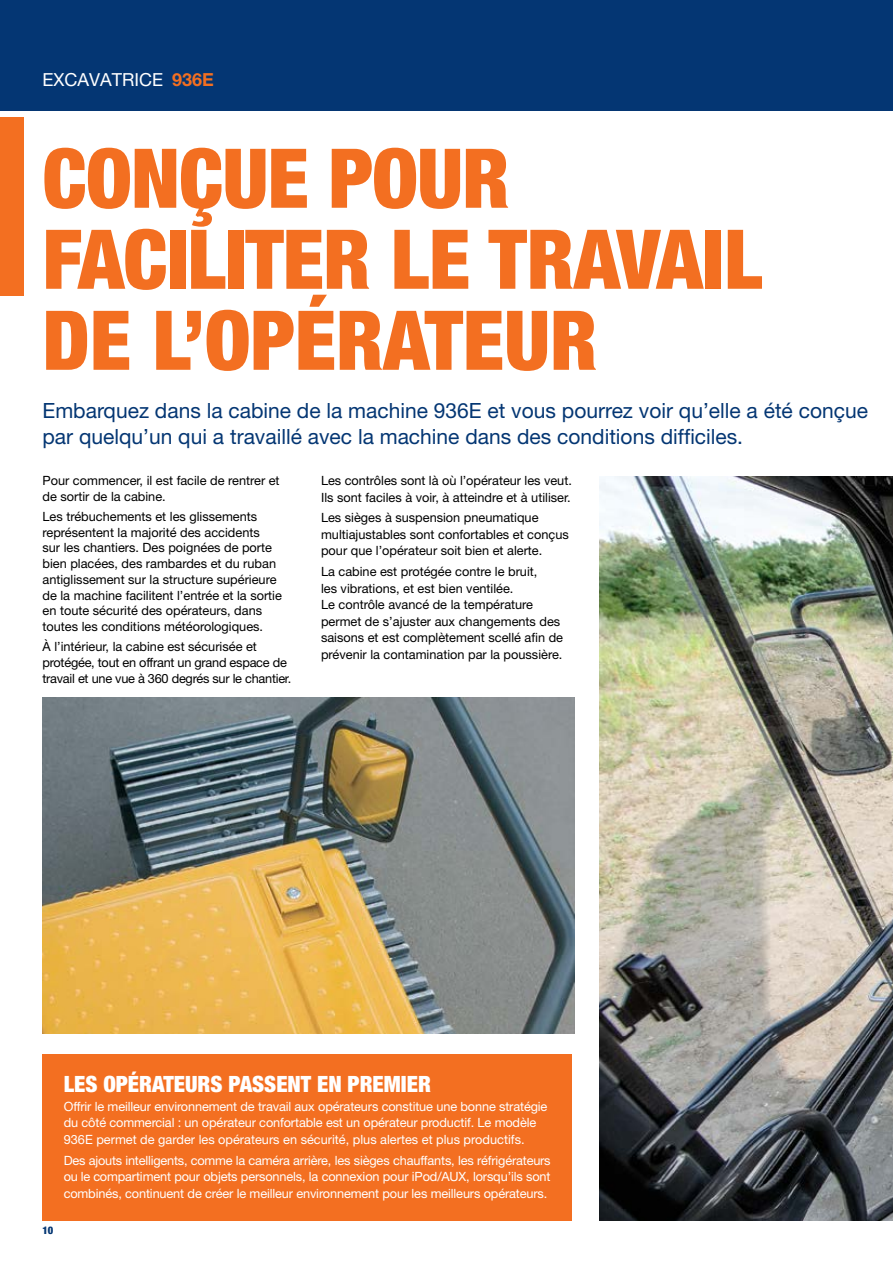
<style>
.page{position:relative;width:893px;height:1263px;background:#fff}
.page>*{position:absolute;margin:0;border:0;box-sizing:border-box;transform-origin:0 0}
.t1{font:900 condensed 82.5px/81px "Helvetica Neue LT Std";letter-spacing:-.01em;color:#f36f21}
.t2{font:900 condensed 22.5px "Helvetica Neue LT Std";color:#fff}
.t3{font:21px/26.2px "Helvetica Neue LT Pro";color:#043673}
.t4{font:18px "Helvetica Neue LT Pro";color:#fff}
.t5{font:12.75px/15.8px "Helvetica Neue LT Pro";color:#000}
.t6{font:12.75px/16.5px "Helvetica Neue LT Pro";letter-spacing:-.01em;color:#fff}
.t7{font:12.75px/15.8px "Helvetica Neue LT Pro";letter-spacing:-.02em;color:#000}
.t8{font:900 condensed 10.5px "Helvetica Neue LT Pro";color:#043673}
.s1{font-weight:700;color:#f36f21}
</style>
<div class="page">
<img style="left:600px;top:476px;width:293px;height:744px">
<img style="left:43px;top:697px;width:531px;height:336px">
<div style="left:43px;top:1054px;width:529px;height:167px;background:#f36f21"></div>
<div style="left:0;top:0;width:893px;height:111px;background:#043673"></div>
<div style="left:0;top:117px;width:23px;height:179px;background:#f36f21"></div>
<h3 class="t4" style="left:43px;top:68px;width:173px">EXCAVATRICE <span class="s1">936E</span></h3>
<h1 class="t1" style="left:43px;top:137px;width:721px">CONÇUE POUR<br>FACILITER LE TRAVAIL<br>DE L’OPÉRATEUR</h1>
<h3 class="t3" style="left:43px;top:396px;width:827px">Embarquez dans la cabine de la machine 936E et vous pourrez voir qu’elle a été conçue par quelqu’un qui a travaillé avec la machine dans des conditions difficiles.</h3>
<p class="t5" style="left:43px;top:472px;width:239px">Pour commencer, il est facile de rentrer et de sortir de la cabine.</p>
<p class="t5" style="left:43px;top:508px;width:241px">Les trébuchements et les glissements représentent la majorité des accidents<br>sur les chantiers. Des poignées de porte bien placées, des rambardes et du ruban antiglissement sur la structure supérieure de la machine facilitent l’entrée et la sortie en toute sécurité des opérateurs, dans toutes les conditions météorologiques.</p>
<p class="t7" style="left:43px;top:638px;width:250px">À l’intérieur, la cabine est sécurisée et protégée, tout en offrant un grand espace de travail et une vue à 360 degrés sur le chantier.</p>
<p class="t5" style="left:321px;top:472px;width:252px;line-height:16.5px">Les contrôles sont là où l’opérateur les veut.<br>Ils sont faciles à voir, à atteindre et à utiliser.</p>
<p class="t5" style="left:321px;top:509px;width:249px;line-height:16.5px">Les sièges à suspension pneumatique multiajustables sont confortables et conçus pour que l’opérateur soit bien et alerte.</p>
<p class="t5" style="left:321px;top:563px;width:244px;line-height:16.5px">La cabine est protégée contre le bruit,<br>les vibrations, et est bien ventilée.<br>Le contrôle avancé de la température permet de s’ajuster aux changements des saisons et est complètement scellé afin de prévenir la contamination par la poussière.</p>
<p class="t8" style="left:43px;top:1224px;width:12px">10</p>
<h2 class="t2" style="left:64px;top:1070px;width:369px">LES OPÉRATEURS PASSENT EN PREMIER</h2>
<p class="t6" style="left:64px;top:1098px;width:485px">Offrir le meilleur environnement de travail aux opérateurs constitue une bonne stratégie du côté commercial : un opérateur confortable est un opérateur productif. Le modèle<br>936E permet de garder les opérateurs en sécurité, plus alertes et plus productifs.</p>
<p class="t6" style="left:64px;top:1151px;width:488px;text-align:justify">Des ajouts intelligents, comme la caméra arrière, les sièges chauffants, les réfrigérateurs ou le compartiment pour objets personnels, la connexion pour iPod/AUX, lorsqu’ils sont combinés, continuent de créer le meilleur environnement pour les meilleurs opérateurs.</p>
</div>
